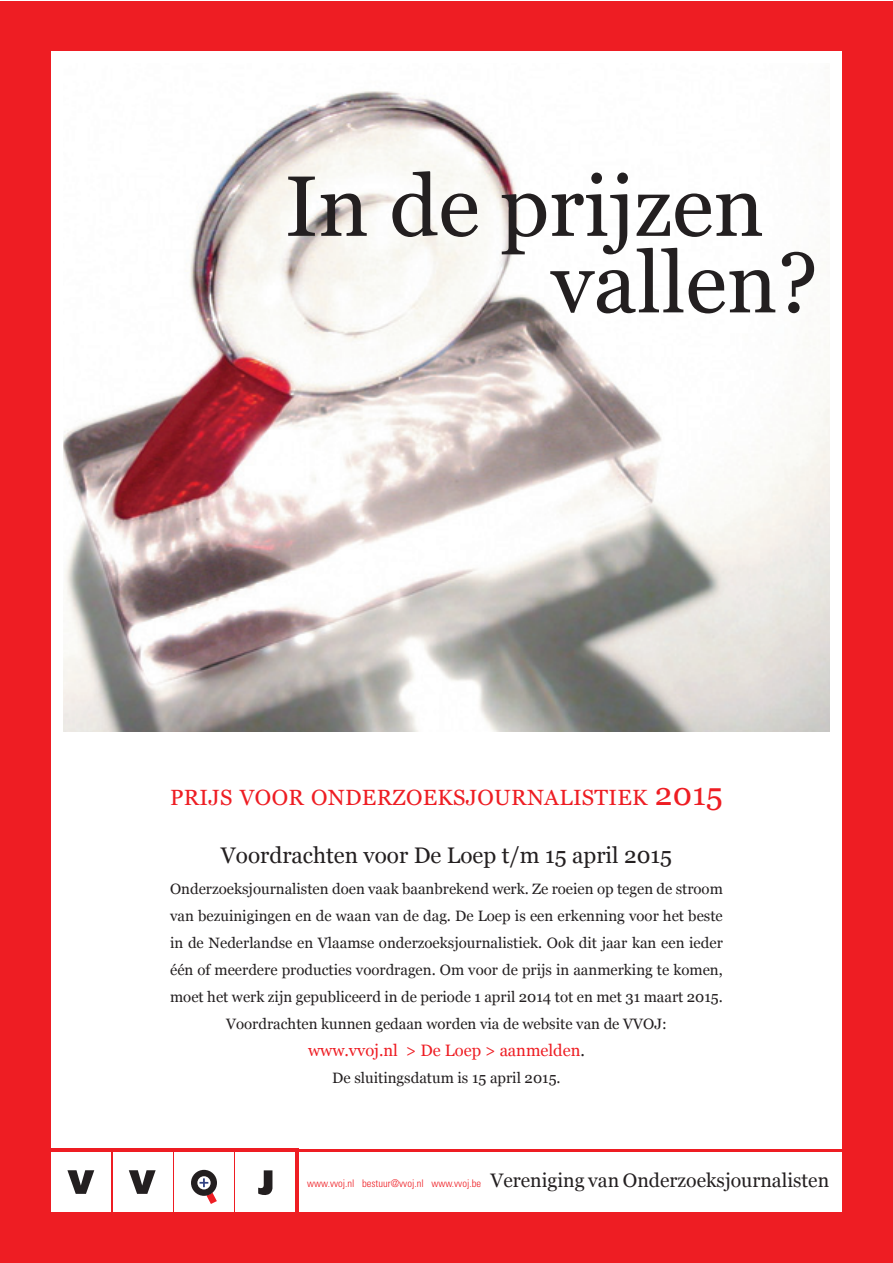
<style>
.page{position:relative;width:893px;height:1263px;background:#fff}
.page>*{position:absolute;margin:0;border:0;box-sizing:border-box;transform-origin:0 0}
.t1{font:87.9px "Georgia";color:#231f20}
.t2{font:85.5px/76.5px "Georgia";color:#231f20}
.t3{font:23.1px "Georgia";color:#231f20}
.t4{font:22.65px "Georgia";letter-spacing:.015em;color:#ee1d23}
.t5{font:22.5px "Georgia";color:#231f20}
.t6{font:22.05px "Georgia";letter-spacing:.015em;color:#ee1d23}
.t7{font:16.5px "Georgia";color:#ee1d23}
.t8{font:15px/27px "Georgia";color:#231f20;text-align:center}
.t9{font:300 condensed 10.5px "Univers";color:#ee1d23}
.s1{font-size:31.5px}
.s2{color:#231f20}
.s3{font-size:32.4px}
.s4{font-family:"Georgia";font-weight:400;font-stretch:normal;font-size:19.5px;color:#231f20}
</style>
<div class="page">
<div style="left:0;top:1px;width:892px;height:1262px;background:#ee1d23"></div>
<div style="left:51px;top:51px;width:791px;height:1097px;background:#fff"></div>
<div style="left:299px;top:1151px;width:543px;height:60px;background:#fff"></div>
<div style="left:52px;top:1152px;width:59px;height:59px;background:#fff"></div>
<div style="left:113px;top:1152px;width:60px;height:59px;background:#fff"></div>
<div style="left:174px;top:1152px;width:60px;height:59px;background:#fff"></div>
<div style="left:235px;top:1152px;width:60px;height:59px;background:#fff"></div>
<svg style="left:67px;top:1170px;width:27px;height:24px"></svg>
<svg style="left:128px;top:1170px;width:28px;height:24px"></svg>
<svg style="left:253px;top:1170px;width:19px;height:42px"></svg>
<svg style="left:184px;top:1170px;width:33px;height:42px"></svg>
<img style="left:64px;top:91px;width:765px;height:640px">
<h1 class="t1" style="left:280px;top:144px;width:494px">In de prijzen</h1>
<h2 class="t2" style="left:551px;top:168px;width:269px;text-indent:-266px">In de prijzen vallen?</h2>
<h3 class="t6" style="left:170px;top:784px;width:554px">PRIJS VOOR ONDERZOEKSJOURNALISTIEK <span class="s1">2015</span></h3>
<h3 class="t5" style="left:221px;top:842px;width:453px">Voordrachten voor De Loep t/m 15 april 2015</h3>
<p class="t8" style="left:170px;top:875px;width:554px">Onderzoeksjournalisten doen vaak baanbrekend werk. Ze roeien op tegen de stroom van bezuinigingen en de waan van de dag. De Loep is een erkenning voor het beste in de Nederlandse en Vlaamse onderzoeksjournalistiek. Ook dit jaar kan een ieder één of meerdere producties voordragen. Om voor de prijs in aanmerking te komen, moet het werk zijn gepubliceerd in de periode 1 april 2014 tot en met 31 maart 2015.<br>Voordrachten kunnen gedaan worden via de website van de VVOJ:</p>
<p class="t7" style="left:308px;top:1041px;width:278px">www.vvoj.nl &gt; De Loep &gt; aanmelden<span class="s2">.</span></p>
<p class="t8" style="left:332px;top:1064px;width:230px">De sluitingsdatum is 15 april 2015.</p>
<h3 class="t4" style="left:162px;top:789px;width:570px">PRIJS VOOR ONDERZOEKSJOURNALISTIEK <span class="s3">2015</span></h3>
<h3 class="t3" style="left:214px;top:848px;width:465px">Voordrachten voor De Loep t/m 15 april 2015</h3>
<p class="t9" style="left:307px;top:1177px;width:523px">www.vvoj.nl bestuur@vvoj.nl www.vvoj.be <span class="s4">Vereniging van Onderzoeksjournalisten</span></p>
</div>
